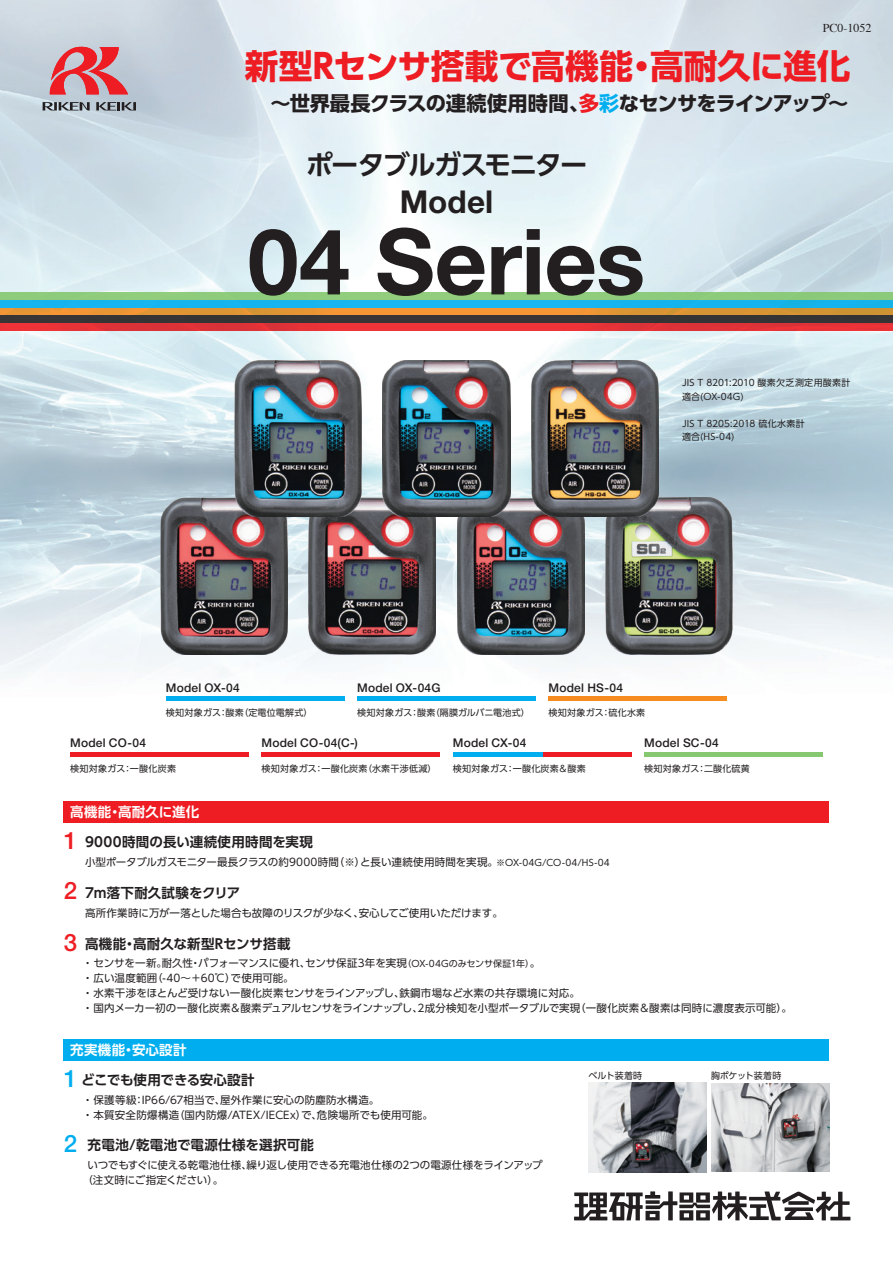
<style>
.page{position:relative;width:893px;height:1263px;background:#fff}
.page>*{position:absolute;margin:0;border:0;box-sizing:border-box;transform-origin:0 0}
.t1{font:700 91.5px "Helvetica Neue LT Std";letter-spacing:-.005em;color:#231f20}
.t2{font:700 33.75px "UD Shin Go Pro";letter-spacing:-.015em;color:#ee1d23}
.t3{font:700 31.5px "Helvetica Neue LT Std";color:#231f20}
.t4{font:700 27.15px "UD Shin Go Pro De";letter-spacing:-.065em;color:#231f20}
.t5{font:500 24px "Helvetica Neue LT Std";color:#ee1d23}
.t6{font:500 24px "Helvetica Neue LT Std";color:#00aeef}
.t7{font:700 20.25px "UD Shin Go Pro";letter-spacing:-.03em;color:#231f20}
.t8{font:700 13.5px "UD Shin Go Pro De";letter-spacing:.015em;color:#231f20}
.t9{font:700 13.5px "UD Shin Go Pro De";letter-spacing:-.01em;color:#231f20}
.t10{font:700 13.5px "UD Shin Go Pro De";letter-spacing:.005em;color:#fff}
.t11{font:700 13.5px "UD Shin Go Pro De";letter-spacing:.025em;color:#fff}
.t12{font:500 12px "Helvetica Neue LT Std";letter-spacing:.015em;color:#231f20}
.t13{font:12px "Times";color:#231f20}
.t14{font:10.5px/15px "UD Shin Go Pro";color:#231f20}
.t15{font:10.5px/15px "UD Shin Go Pro";letter-spacing:.02em;color:#231f20}
.t16{font:9px/13.5px "UD Shin Go Pro";letter-spacing:.025em;color:#231f20}
.t17{font:9px "UD Shin Go Pro";letter-spacing:-.005em;color:#231f20}
.s1{color:#ee1d23}
.s2{color:#00aeef}
.s3{font-family:"Helvetica Neue LT Std";font-weight:500;font-size:24px;color:#ee1d23}
.s4{font-size:9px}
</style>
<div class="page">
<img style="left:0;top:1px;width:892px;height:1220px">
<div style="left:64px;top:801px;width:765px;height:22px;background:#ee1d23"></div>
<div style="left:64px;top:1039px;width:765px;height:21px;background:#00aeef"></div>
<div style="left:0;top:292px;width:893px;height:8px;background:#8ecc7c"></div>
<div style="left:0;top:300px;width:893px;height:8px;background:#17b5ef"></div>
<svg style="left:0;top:308px;width:892px;height:7px;background:#e59534"></svg>
<div style="left:0;top:315px;width:893px;height:8px;background:#363435"></div>
<svg style="left:0;top:323px;width:892px;height:8px;background:#e63238"></svg>
<img style="left:160px;top:498px;width:127px;height:156px">
<img style="left:309px;top:498px;width:127px;height:156px">
<img style="left:457px;top:498px;width:127px;height:156px">
<hr style="left:453px;top:752px;width:178px;height:4px;background:#ee1d23">
<hr style="left:453px;top:752px;width:89px;height:4px;background:#00aeef">
<hr style="left:644px;top:752px;width:179px;height:4px;background:#85c86f">
<hr style="left:357px;top:696px;width:179px;height:4px;background:#00aeef">
<hr style="left:166px;top:696px;width:178px;height:4px;background:#00aeef">
<hr style="left:549px;top:696px;width:178px;height:4px;background:#f68b1f">
<hr style="left:261px;top:752px;width:179px;height:4px;background:#ee1d23">
<hr style="left:70px;top:752px;width:179px;height:4px;background:#ee1d23">
<img style="left:589px;top:1083px;width:118px;height:89px">
<img style="left:711px;top:1083px;width:118px;height:88px">
<img style="left:605px;top:498px;width:127px;height:156px">
<img style="left:383px;top:360px;width:127px;height:157px">
<img style="left:235px;top:360px;width:127px;height:157px">
<img style="left:531px;top:360px;width:127px;height:157px">
<svg style="left:49px;top:45px;width:79px;height:49px;background:#d47a82"></svg>
<svg style="left:43px;top:102px;width:47px;height:9px"></svg>
<svg style="left:96px;top:102px;width:40px;height:8px"></svg>
<svg style="left:574px;top:1191px;width:276px;height:29px"></svg>
<div style="left:850px;top:1220px;width:43px;height:43px;background:#fff"></div>
<div style="left:872px;top:0;width:21px;height:21px;background:#cdd9e2"></div>
<div style="left:30px;top:446px;width:25px;height:26px;background:#aabfcb;border-radius:50%"></div>
<div style="left:30px;top:446px;width:25px;height:26px;border:1px solid #231f20;border-radius:50%"></div>
<div style="left:30px;top:787px;width:25px;height:25px;background:#fff;border-radius:50%"></div>
<div style="left:30px;top:786px;width:25px;height:26px;border:1px solid #231f20;border-radius:50%"></div>
<hr style="left:892px;top:0;width:1px;height:1263px;background:#9ea0a4">
<hr style="left:0;top:0;width:893px;height:1px;background:#9ea0a4">
<p class="t13" style="left:823px;top:17px;width:50px">PC0-1052</p>
<h2 class="t2" style="left:245px;top:38px;width:607px">新型Rセンサ搭載で高機能・高耐久に進化</h2>
<h3 class="t7" style="left:270px;top:87px;width:579px">～世界最長クラスの連続使用時間、<span class="s1">多</span><span class="s2">彩</span>なセンサをラインアップ～</h3>
<h3 class="t4" style="left:306px;top:143px;width:283px">ポータブルガスモニター</h3>
<h3 class="t3" style="left:400px;top:183px;width:95px">Model</h3>
<h1 class="t1" style="left:248px;top:205px;width:399px">04 Series</h1>
<p class="t16" style="left:682px;top:376px;width:170px">JIS T 8201:2010 酸素欠乏測定用酸素計適合(OX-04G)</p>
<p class="t16" style="left:682px;top:416px;width:124px">JIS T 8205:2018 硫化水素計適合(HS-04)</p>
<p class="t12" style="left:166px;top:680px;width:76px">Model OX-04</p>
<p class="t16" style="left:166px;top:705px;width:148px">検知対象ガス：酸素（定電位電解式）</p>
<p class="t12" style="left:357px;top:680px;width:85px">Model OX-04G</p>
<p class="t16" style="left:357px;top:705px;width:174px">検知対象ガス：酸素（隔膜ガルバニ電池式）</p>
<p class="t12" style="left:549px;top:680px;width:76px">Model HS-04</p>
<p class="t16" style="left:549px;top:705px;width:98px">検知対象ガス：硫化水素</p>
<p class="t12" style="left:70px;top:736px;width:77px">Model CO-04</p>
<p class="t16" style="left:70px;top:761px;width:108px">検知対象ガス：一酸化炭素</p>
<p class="t12" style="left:261px;top:736px;width:98px">Model CO-04(C-)</p>
<p class="t16" style="left:261px;top:761px;width:176px">検知対象ガス：一酸化炭素（水素干渉低減）</p>
<p class="t12" style="left:453px;top:736px;width:75px">Model CX-04</p>
<p class="t16" style="left:453px;top:761px;width:134px">検知対象ガス：一酸化炭素＆酸素</p>
<p class="t10" style="left:70px;top:801px;width:131px">高機能・高耐久に進化</p>
<p class="t8" style="left:64px;top:831px;width:251px"><span class="s3">1</span> 9000時間の長い連続使用時間を実現</p>
<p class="t14" style="left:85px;top:854px;width:526px">小型ポータブルガスモニター最長クラスの約9000時間（※）と長い連続使用時間を実現。<span class="s4">※OX-04G/CO-04/HS-04</span></p>
<h3 class="t5" style="left:64px;top:876px;width:15px">2</h3>
<p class="t8" style="left:85px;top:882px;width:157px">7m落下耐久試験をクリア</p>
<h3 class="t5" style="left:64px;top:928px;width:15px">3</h3>
<p class="t14" style="left:85px;top:905px;width:419px">高所作業時に万が一落とした場合も故障のリスクが少なく、安心してご使用いただけます。</p>
<p class="t8" style="left:85px;top:933px;width:207px">高機能・高耐久な新型Rセンサ搭載</p>
<p class="t12" style="left:644px;top:736px;width:76px">Model SC-04</p>
<p class="t16" style="left:644px;top:761px;width:107px">検知対象ガス：二酸化硫黄</p>
<p class="t14" style="left:82px;top:956px;width:711px">・ センサを一新。耐久性・パフォーマンスに優れ、センサ保証3年を実現<span class="s4">（OX-04Gのみセンサ保証1年）</span>。<br>・ 広い温度範囲（-40～＋60℃）で使用可能。<br>・ 水素干渉をほとんど受けない一酸化炭素センサをラインアップし、鉄鋼市場など水素の共存環境に対応。<br>・ 国内メーカー初の一酸化炭素＆酸素デュアルセンサをラインナップし、2成分検知を小型ポータブルで実現（一酸化炭素＆酸素は同時に濃度表示可能）。</p>
<p class="t11" style="left:70px;top:1039px;width:118px">充実機能・安心設計</p>
<h3 class="t6" style="left:64px;top:1064px;width:15px">1</h3>
<p class="t9" style="left:81px;top:1069px;width:175px">どこでも使用できる安心設計</p>
<p class="t15" style="left:82px;top:1092px;width:352px">・ 保護等級：IP66/67相当で、屋外作業に安心の防塵防水構造。<br>・ 本質安全防爆構造（国内防爆/ATEX/IECEx）で、危険場所でも使用可能。</p>
<p class="t8" style="left:88px;top:1134px;width:228px">充電池/乾電池で電源仕様を選択可能</p>
<p class="t14" style="left:82px;top:1157px;width:462px;text-indent:5px">いつでもすぐに使える乾電池仕様、繰り返し使用できる充電池仕様の2つの電源仕様をラインアップ（注文時にご指定ください）。</p>
<h3 class="t6" style="left:64px;top:1129px;width:15px">2</h3>
<p class="t16" style="left:589px;top:1068px;width:55px">ベルト装着時</p>
<p class="t17" style="left:711px;top:1068px;width:72px">胸ポケット装着時</p>
</div>
